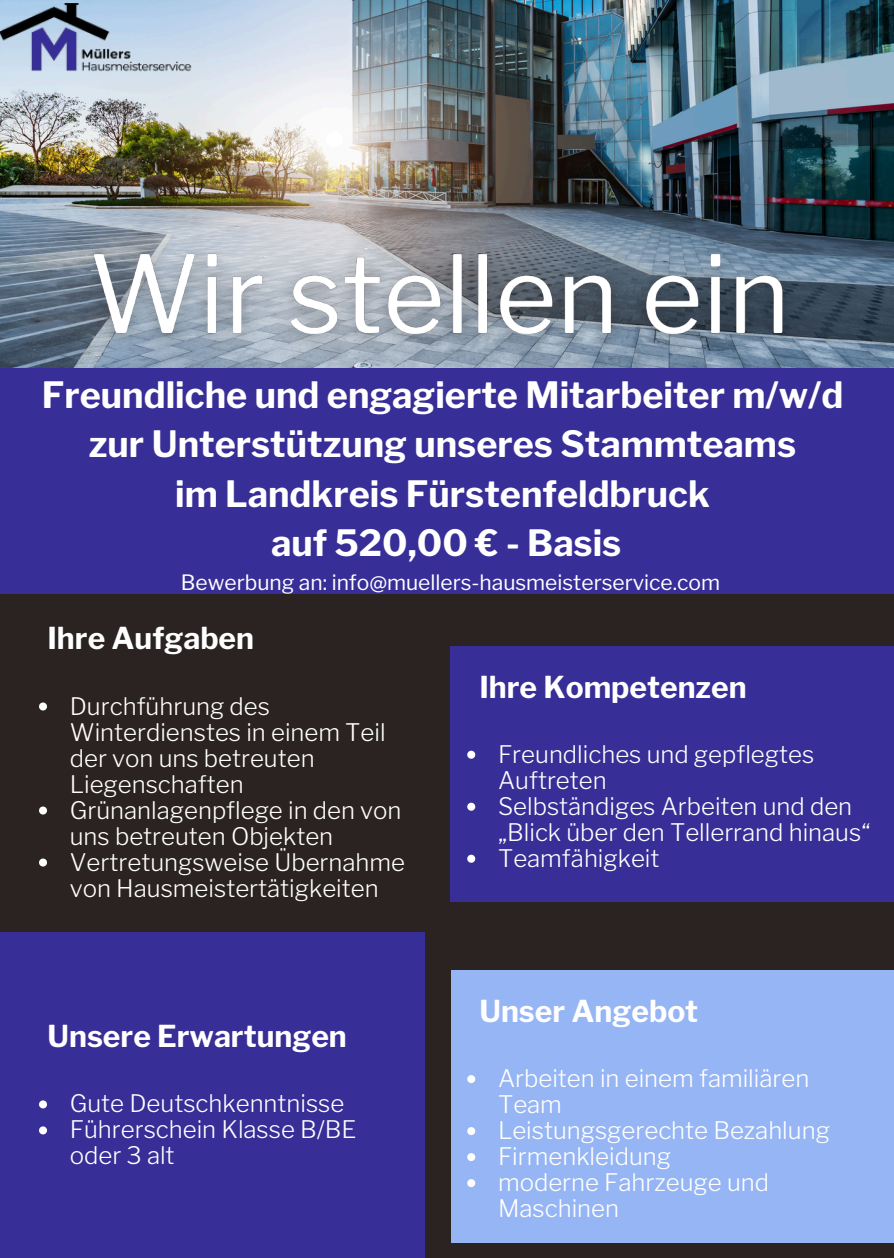
<style>
.page{position:relative;width:894px;height:1258px;background:#fff}
.page>*{position:absolute;margin:0;border:0;box-sizing:border-box;transform-origin:0 0}
.t1{font:700 36px/49.5px "Libre Franklin";color:#fff;text-align:center}
.t2{font:700 30px "Libre Franklin";color:#fff}
.t3{font:300 24px/26.1px "Libre Franklin";color:#fff}
.t4{font:21px "Libre Franklin";color:#fff}
</style>
<div class="page">
<div style="left:0;top:0;width:893px;height:1258px;background:#2a2321"></div>
<div style="left:0;top:356px;width:893px;height:238px;background:#372e97"></div>
<img style="left:0;top:0;width:893px;height:368px">
<div style="left:450px;top:646px;width:443px;height:255px;background:#372e97"></div>
<div style="left:450px;top:970px;width:443px;height:272px;background:#96b5f4"></div>
<div style="left:0;top:932px;width:424px;height:326px;background:#372e97"></div>
<img style="left:0;top:4px;width:211px;height:74px">
<svg style="left:467px;top:751px;width:8px;height:8px"></svg>
<svg style="left:467px;top:803px;width:8px;height:8px"></svg>
<svg style="left:467px;top:855px;width:8px;height:8px"></svg>
<svg style="left:39px;top:702px;width:8px;height:8px"></svg>
<svg style="left:39px;top:806px;width:8px;height:8px"></svg>
<svg style="left:39px;top:858px;width:8px;height:8px"></svg>
<svg style="left:467px;top:1075px;width:8px;height:8px"></svg>
<svg style="left:467px;top:1127px;width:8px;height:8px"></svg>
<svg style="left:467px;top:1153px;width:8px;height:8px"></svg>
<svg style="left:467px;top:1179px;width:8px;height:8px"></svg>
<svg style="left:39px;top:1100px;width:8px;height:8px"></svg>
<svg style="left:39px;top:1126px;width:8px;height:8px"></svg>
<img style="left:66px;top:228px;width:747px;height:139px">
<h3 class="t1" style="left:42px;top:370px;width:802px">Freundliche und engagierte Mitarbeiter m/w/d zur Unterstützung unseres Stammteams<br>im Landkreis Fürstenfeldbruck<br>auf 520,00 € - Basis</h3>
<p class="t4" style="left:181px;top:570px;width:540px">Bewerbung an: info@muellers-hausmeisterservice.com</p>
<h3 class="t2" style="left:48px;top:620px;width:208px">Ihre Aufgaben</h3>
<p class="t3" style="left:70px;top:693px;width:317px">Durchführung des<br>Winterdienstes in einem Teil der von uns betreuten<br>Liegenschaften</p>
<p class="t3" style="left:70px;top:797px;width:333px">Grünanlagenpflege in den von uns betreuten Objekten</p>
<p class="t3" style="left:70px;top:849px;width:336px">Vertretungsweise Übernahme von Hausmeistertätigkeiten</p>
<h3 class="t2" style="left:48px;top:1018px;width:301px">Unsere Erwartungen</h3>
<p class="t3" style="left:70px;top:1091px;width:276px">Gute Deutschkenntnisse</p>
<p class="t3" style="left:70px;top:1117px;width:288px">Führerschein Klasse B/BE oder 3 alt</p>
<p class="t2" style="left:479px;top:669px;width:268px">Ihre Kompetenzen</p>
<p class="t3" style="left:498px;top:741px;width:317px">Freundliches und gepflegtes<br>Auftreten</p>
<h2 class="t3" style="left:498px;top:793px;width:374px">Selbstä ndiges Arbeiten und den „Blick ü ber den Tellerrand hinaus“</h2>
<p class="t3" style="left:498px;top:845px;width:163px">Teamfä higkeit</p>
<p class="t2" style="left:479px;top:993px;width:220px">Unser Angebot</p>
<h3 class="t3" style="left:498px;top:1065px;width:313px">Arbeiten in einem familiä ren<br>Team</h3>
<p class="t3" style="left:498px;top:1117px;width:333px">Leistungsgerechte Bezahlung</p>
<p class="t3" style="left:498px;top:1143px;width:174px">Firmenkleidung</p>
<p class="t3" style="left:498px;top:1169px;width:272px">moderne Fahrzeuge und<br>Maschinen</p>
</div>
